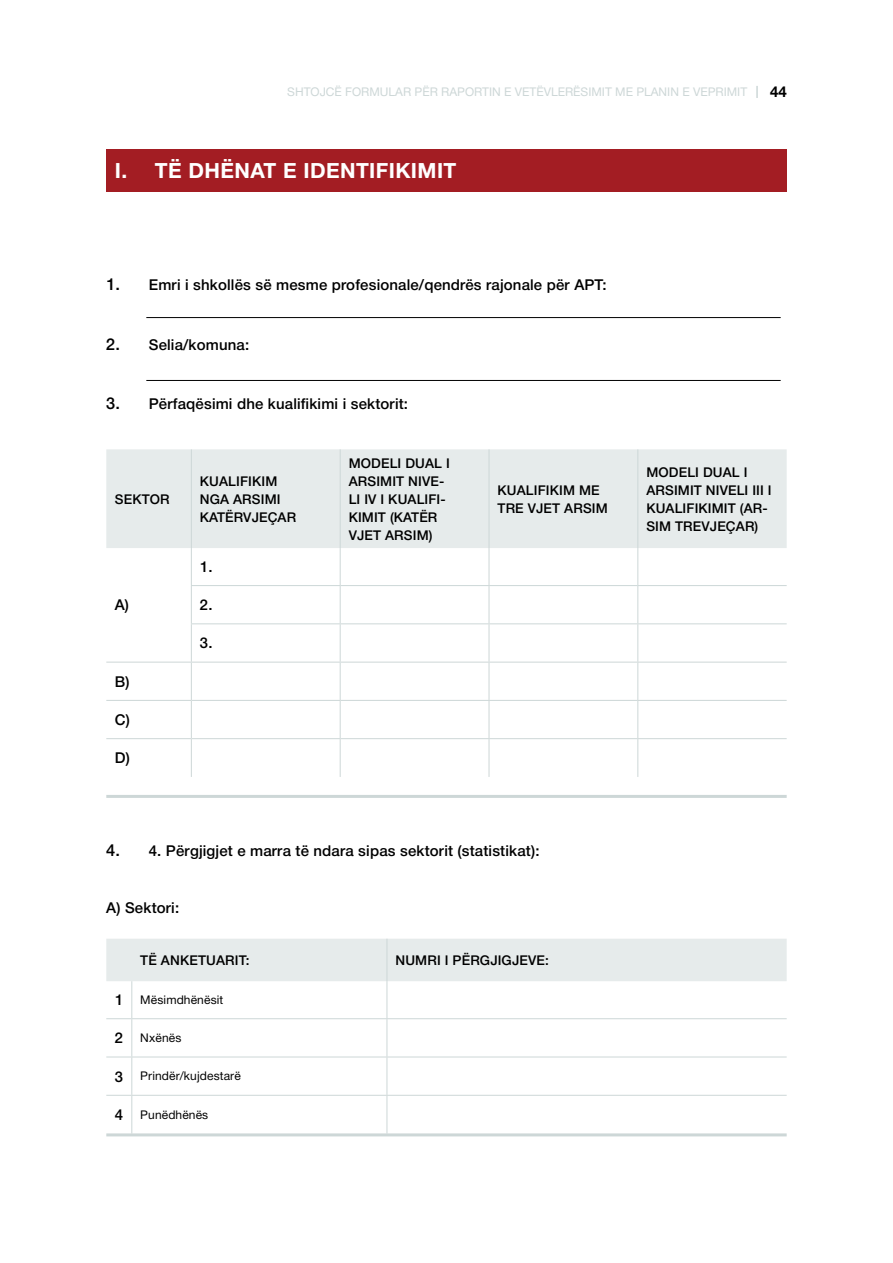
<style>
.page{position:relative;width:893px;height:1263px;background:#fff}
.page>*{position:absolute;margin:0;border:0;box-sizing:border-box;transform-origin:0 0}
.Questionaire_title_2{font:700 21px "Helvetica Neue";letter-spacing:.02em;color:#fff}
.Quest__Title_Numb{font:700 21px "Helvetica Neue";color:#fff}
.Letters_list_Anex{font:500 15px "Helvetica Neue";letter-spacing:.01em;color:#000}
.Table_numbers{font:500 15px "Helvetica Neue";color:#000}
.Pg__Numbers{font:700 15px "Helvetica Neue";color:#000}
.Anex_Table_Header{font:500 13.5px/18px "Helvetica Neue";letter-spacing:.01em;color:#000}
.Pg__Description{font:12px "Helvetica Neue";color:#cdd7d7}
.Table_Text{font:12px "Helvetica Neue";letter-spacing:.01em;color:#000}
.s1{font-size:16.5px}
</style>
<div class="page">
<svg style="left:756px;top:86px;width:2px;height:12px"></svg>
<div style="left:146px;top:149px;width:641px;height:42px;background:#a31d23"></div>
<div style="left:106px;top:149px;width:40px;height:42px;background:#a31d23"></div>
<div style="left:106px;top:449px;width:681px;height:99px;background:#e6ebeb"></div>
<hr style="left:191px;top:449px;width:1px;height:99px;background:#cdd7d7">
<hr style="left:340px;top:449px;width:1px;height:99px;background:#cdd7d7">
<hr style="left:489px;top:449px;width:1px;height:99px;background:#cdd7d7">
<hr style="left:637px;top:449px;width:1px;height:99px;background:#cdd7d7">
<hr style="left:191px;top:548px;width:1px;height:37px;background:#cdd7d7">
<hr style="left:340px;top:548px;width:1px;height:37px;background:#cdd7d7">
<hr style="left:489px;top:548px;width:1px;height:37px;background:#cdd7d7">
<hr style="left:637px;top:548px;width:1px;height:37px;background:#cdd7d7">
<hr style="left:191px;top:585px;width:149px;height:1px;background:#cdd7d7">
<hr style="left:191px;top:586px;width:1px;height:37px;background:#cdd7d7">
<hr style="left:340px;top:585px;width:149px;height:1px;background:#cdd7d7">
<hr style="left:340px;top:586px;width:1px;height:37px;background:#cdd7d7">
<hr style="left:489px;top:585px;width:149px;height:1px;background:#cdd7d7">
<hr style="left:489px;top:586px;width:1px;height:37px;background:#cdd7d7">
<hr style="left:638px;top:585px;width:149px;height:1px;background:#cdd7d7">
<hr style="left:637px;top:586px;width:1px;height:37px;background:#cdd7d7">
<hr style="left:191px;top:623px;width:149px;height:1px;background:#cdd7d7">
<hr style="left:191px;top:624px;width:1px;height:38px;background:#cdd7d7">
<hr style="left:340px;top:623px;width:149px;height:1px;background:#cdd7d7">
<hr style="left:340px;top:624px;width:1px;height:38px;background:#cdd7d7">
<hr style="left:489px;top:623px;width:149px;height:1px;background:#cdd7d7">
<hr style="left:489px;top:624px;width:1px;height:38px;background:#cdd7d7">
<hr style="left:638px;top:623px;width:149px;height:1px;background:#cdd7d7">
<hr style="left:637px;top:624px;width:1px;height:38px;background:#cdd7d7">
<hr style="left:106px;top:662px;width:85px;height:1px;background:#cdd7d7">
<hr style="left:191px;top:662px;width:149px;height:1px;background:#cdd7d7">
<hr style="left:191px;top:662px;width:1px;height:38px;background:#cdd7d7">
<hr style="left:340px;top:662px;width:149px;height:1px;background:#cdd7d7">
<hr style="left:340px;top:662px;width:1px;height:38px;background:#cdd7d7">
<hr style="left:489px;top:662px;width:149px;height:1px;background:#cdd7d7">
<hr style="left:489px;top:662px;width:1px;height:38px;background:#cdd7d7">
<hr style="left:638px;top:662px;width:149px;height:1px;background:#cdd7d7">
<hr style="left:637px;top:662px;width:1px;height:38px;background:#cdd7d7">
<hr style="left:106px;top:700px;width:85px;height:1px;background:#cdd7d7">
<hr style="left:191px;top:700px;width:149px;height:1px;background:#cdd7d7">
<hr style="left:191px;top:701px;width:1px;height:37px;background:#cdd7d7">
<hr style="left:340px;top:700px;width:149px;height:1px;background:#cdd7d7">
<hr style="left:340px;top:701px;width:1px;height:37px;background:#cdd7d7">
<hr style="left:489px;top:700px;width:149px;height:1px;background:#cdd7d7">
<hr style="left:489px;top:701px;width:1px;height:37px;background:#cdd7d7">
<hr style="left:638px;top:700px;width:149px;height:1px;background:#cdd7d7">
<hr style="left:637px;top:701px;width:1px;height:37px;background:#cdd7d7">
<hr style="left:106px;top:738px;width:85px;height:1px;background:#cdd7d7">
<hr style="left:191px;top:738px;width:149px;height:1px;background:#cdd7d7">
<hr style="left:191px;top:739px;width:1px;height:38px;background:#cdd7d7">
<hr style="left:340px;top:738px;width:149px;height:1px;background:#cdd7d7">
<hr style="left:340px;top:739px;width:1px;height:38px;background:#cdd7d7">
<hr style="left:489px;top:738px;width:149px;height:1px;background:#cdd7d7">
<hr style="left:489px;top:739px;width:1px;height:38px;background:#cdd7d7">
<hr style="left:638px;top:738px;width:149px;height:1px;background:#cdd7d7">
<hr style="left:637px;top:739px;width:1px;height:38px;background:#cdd7d7">
<hr style="left:146px;top:317px;width:635px;height:1px;background:#000">
<hr style="left:146px;top:380px;width:635px;height:1px;background:#000">
<hr style="left:106px;top:795px;width:681px;height:3px;background:#cdd7d7">
<hr style="left:106px;top:1133px;width:681px;height:3px;background:#cdd7d7">
<div style="left:106px;top:939px;width:681px;height:42px;background:#e6ebeb"></div>
<hr style="left:386px;top:939px;width:1px;height:42px;background:#cdd7d7">
<hr style="left:386px;top:981px;width:1px;height:37px;background:#cdd7d7">
<svg style="left:106px;top:1018px;width:26px;height:1px"></svg>
<hr style="left:132px;top:1018px;width:255px;height:1px;background:#cdd7d7">
<hr style="left:387px;top:1018px;width:400px;height:1px;background:#cdd7d7">
<hr style="left:386px;top:1019px;width:1px;height:37px;background:#cdd7d7">
<svg style="left:106px;top:1056px;width:26px;height:1px"></svg>
<hr style="left:132px;top:1056px;width:255px;height:1px;background:#cdd7d7">
<hr style="left:387px;top:1056px;width:400px;height:1px;background:#cdd7d7">
<hr style="left:386px;top:1057px;width:1px;height:38px;background:#cdd7d7">
<svg style="left:106px;top:1095px;width:26px;height:1px"></svg>
<hr style="left:132px;top:1095px;width:255px;height:1px;background:#cdd7d7">
<hr style="left:387px;top:1095px;width:400px;height:1px;background:#cdd7d7">
<hr style="left:386px;top:1096px;width:1px;height:37px;background:#cdd7d7">
<hr style="left:131px;top:981px;width:1px;height:37px;background:#cdd7d7">
<hr style="left:131px;top:1019px;width:1px;height:37px;background:#cdd7d7">
<hr style="left:131px;top:1057px;width:1px;height:38px;background:#cdd7d7">
<hr style="left:131px;top:1096px;width:1px;height:37px;background:#cdd7d7">
<p class="Pg__Description" style="left:287px;top:83px;width:462px">SHTOJCË FORMULAR PËR RAPORTIN E VETËVLERËSIMIT ME PLANIN E VEPRIMIT</p>
<p class="Pg__Numbers" style="left:770px;top:80px;width:18px">44</p>
<p class="Quest__Title_Numb" style="left:115px;top:154px;width:14px">I.</p>
<p class="Questionaire_title_2" style="left:155px;top:154px;width:303px">TË DHËNAT E IDENTIFIKIMIT</p>
<p class="Letters_list_Anex" style="left:106px;top:273px;width:502px"><span class="s1">1.</span> Emri i shkollës së mesme profesionale/qendrës rajonale për APT:</p>
<p class="Letters_list_Anex" style="left:106px;top:332px;width:144px"><span class="s1">2.</span> Selia/komuna:</p>
<p class="Letters_list_Anex" style="left:106px;top:392px;width:303px"><span class="s1">3.</span> Përfaqësimi dhe kualifikimi i sektorit:</p>
<p class="Anex_Table_Header" style="left:115px;top:489px;width:56px">SEKTOR</p>
<p class="Table_numbers" style="left:115px;top:593px;width:16px">А)</p>
<p class="Table_numbers" style="left:115px;top:669px;width:16px">B)</p>
<p class="Table_numbers" style="left:115px;top:707px;width:17px">C)</p>
<p class="Table_numbers" style="left:115px;top:746px;width:17px">D)</p>
<p class="Anex_Table_Header" style="left:200px;top:471px;width:98px">KUALIFIKIM<br>NGA ARSIMI<br>KATËRVJEÇAR</p>
<p class="Table_numbers" style="left:200px;top:554px;width:14px">1.</p>
<p class="Table_numbers" style="left:200px;top:593px;width:14px">2.</p>
<p class="Table_numbers" style="left:200px;top:631px;width:14px">3.</p>
<p class="Anex_Table_Header" style="left:349px;top:453px;width:103px">MODELI DUAL I<br>ARSIMIT NIVE-<br>LI IV I KUALIFI-<br>KIMIT (KATËR<br>VJET ARSIM)</p>
<p class="Anex_Table_Header" style="left:497px;top:480px;width:112px">KUALIFIKIM ME<br>TRE VJET ARSIM</p>
<p class="Letters_list_Anex" style="left:106px;top:838px;width:435px"><span class="s1">4.</span> 4. Përgjigjet e marra të ndara sipas sektorit (statistikat):</p>
<p class="Letters_list_Anex" style="left:106px;top:896px;width:74px">A) Sektori:</p>
<p class="Anex_Table_Header" style="left:140px;top:950px;width:111px">TË ANKETUARIT:</p>
<p class="Anex_Table_Header" style="left:395px;top:950px;width:155px">NUMRI I PËRGJIGJEVE:</p>
<p class="Table_numbers" style="left:115px;top:987px;width:10px">1</p>
<p class="Table_Text" style="left:140px;top:991px;width:85px">Mësimdhënësit</p>
<p class="Table_numbers" style="left:115px;top:1026px;width:10px">2</p>
<p class="Table_Text" style="left:140px;top:1029px;width:43px">Nxënës</p>
<p class="Table_numbers" style="left:115px;top:1064px;width:10px">3</p>
<p class="Table_Text" style="left:140px;top:1067px;width:102px">Prindër/kujdestarë</p>
<p class="Table_numbers" style="left:115px;top:1102px;width:10px">4</p>
<p class="Table_Text" style="left:140px;top:1106px;width:69px">Punëdhënës</p>
<p class="Anex_Table_Header" style="left:646px;top:462px;width:127px">MODELI DUAL I<br>ARSIMIT NIVELI III I<br>KUALIFIKIMIT (AR-<br>SIM TREVJEÇAR)</p>
</div>
